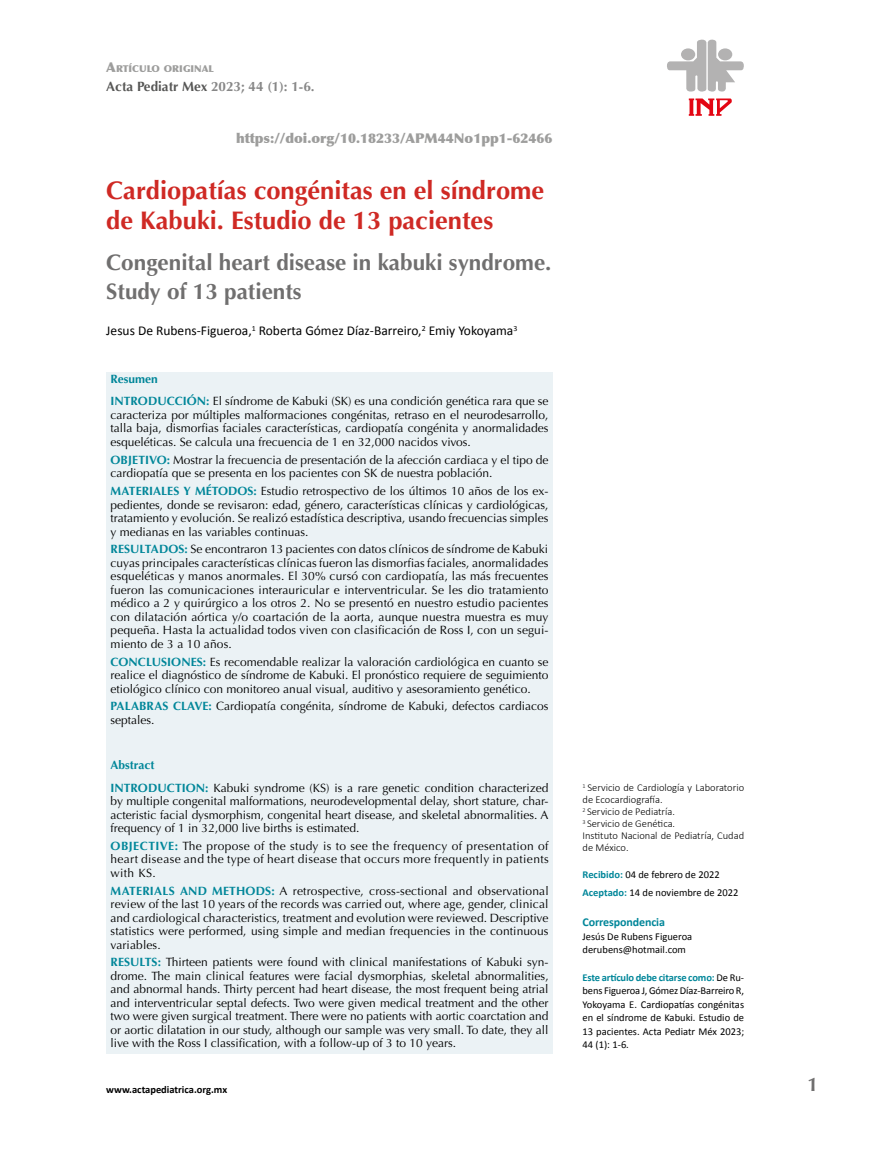
<style>
.page{position:relative;width:893px;height:1149px;background:#fff}
.page>*{position:absolute;margin:0;border:0;box-sizing:border-box;transform-origin:0 0}
.t1{font:700 25.5px/30px "Optima";color:#cf2924}
.t2{font:700 22.5px/28.5px "Optima";color:#706f6f}
.t3{font:700 19.5px "Optima";color:#706f6f}
.t4{font:13.5px "Calibri";color:#000}
.t5{font:900 13.5px "Optima";color:#9d9d9c}
.t6{font:700 13.5px "Optima";color:#878787}
.t7{font:12px/13.5px "Optima";color:#000;text-align:justify}
.t8{font:700 12px "Calibri";letter-spacing:-.01em;color:#008699}
.t9{font:10.5px/13.5px "Calibri";color:#000}
.t10{font:300 10.5px/12px "Calibri";color:#000}
.t11{font:700 10.5px "Calibri";color:#000}
.t12{font:900 9.45px "Optima";color:#9d9d9c}
.s1{font-size:13.5px}
.s2{color:#575756}
.s3{font-weight:700;color:#008699}
</style>
<div class="page">
<svg style="left:689px;top:98px;width:43px;height:18px"></svg>
<svg style="left:667px;top:39px;width:77px;height:53px"></svg>
<div style="left:718px;top:48px;width:14px;height:12px;background:#b3b2b2;border-radius:50%"></div>
<div style="left:106px;top:372px;width:447px;height:681px;background:#ebf2f5"></div>
<p class="t12" style="left:106px;top:62px;width:109px"><span class="s1">A</span>RTÍCULO ORIGINAL</p>
<p class="t6" style="left:106px;top:78px;width:210px"><span class="s2">Acta Pediatr Mex</span> 2023; 44 (1): 1-6.</p>
<p class="t5" style="left:236px;top:130px;width:318px">https://doi.org/10.18233/APM44No1pp1-62466</p>
<h1 class="t1" style="left:106px;top:176px;width:439px">Cardiopatías congénitas en el síndrome de Kabuki. Estudio de 13 pacientes</h1>
<h2 class="t2" style="left:106px;top:249px;width:447px">Congenital heart disease in kabuki syndrome.<br>Study of 13 patients</h2>
<p class="t4" style="left:106px;top:322px;width:413px">Jesus De Rubens-Figueroa,<sup>1</sup> Roberta Gómez Díaz-Barreiro,<sup>2</sup> Emiy Yokoyama<sup>3</sup></p>
<p class="t7" style="left:111px;top:368px;width:439px;line-height:22px"><span class="s3">Resumen<br>INTRODUCCIÓN:</span> El síndrome de Kabuki (SK) es una condición genética rara que se</p>
<p class="t7" style="left:111px;top:408px;width:439px">caracteriza por múltiples malformaciones congénitas, retraso en el neurodesarrollo, talla baja, dismorfias faciales características, cardiopatía congénita y anormalidades esqueléticas. Se calcula una frecuencia de 1 en 32,000 nacidos vivos.</p>
<p class="t7" style="left:111px;top:453px;width:439px"><span class="s3">OBJETIVO:</span> Mostrar la frecuencia de presentación de la afección cardiaca y el tipo de cardiopatía que se presenta en los pacientes con SK de nuestra población.</p>
<p class="t7" style="left:111px;top:484px;width:439px"><span class="s3">MATERIALES Y MÉTODOS:</span> Estudio retrospectivo de los últimos 10 años de los ex&shy;pedientes, donde se revisaron: edad, género, características clínicas y cardiológicas, tratamiento y evolución. Se realizó estadística descriptiva, usando frecuencias simples y medianas en las variables continuas.</p>
<p class="t7" style="left:111px;top:542px;width:439px"><span class="s3">RESULTADOS:</span> Se encontraron 13 pacientes con datos clínicos de síndrome de Kabuki cuyas principales características clínicas fueron las dismorfias faciales, anormalidades esqueléticas y manos anormales. El 30% cursó con cardiopatía, las más frecuentes fueron las comunicaciones interauricular e interventricular. Se les dio tratamiento médico a 2 y quirúrgico a los otros 2. No se presentó en nuestro estudio pacientes con dilatación aórtica y/o coartación de la aorta, aunque nuestra muestra es muy pequeña. Hasta la actualidad todos viven con clasificación de Ross I, con un segui&shy;miento de 3 a 10 años.</p>
<p class="t7" style="left:111px;top:654px;width:439px"><span class="s3">CONCLUSIONES:</span> Es recomendable realizar la valoración cardiológica en cuanto se realice el diagnóstico de síndrome de Kabuki. El pronóstico requiere de seguimiento etiológico clínico con monitoreo anual visual, auditivo y asesoramiento genético.</p>
<p class="t7" style="left:111px;top:699px;width:439px"><span class="s3">PALABRAS CLAVE:</span> Cardiopatía congénita, síndrome de Kabuki, defectos cardiacos septales.</p>
<p class="t7" style="left:111px;top:754px;width:439px;line-height:22px"><span class="s3">Abstract<br>INTRODUCTION:</span> Kabuki syndrome (KS) is a rare genetic condition characterized</p>
<p class="t7" style="left:111px;top:794px;width:439px">by multiple congenital malformations, neurodevelopmental delay, short stature, char&shy;acteristic facial dysmorphism, congenital heart disease, and skeletal abnormalities. A frequency of 1 in 32,000 live births is estimated.</p>
<p class="t7" style="left:111px;top:838px;width:440px"><span class="s3">OBJECTIVE:</span> The propose of the study is to see the frequency of presentation of heart disease and the type of heart disease that occurs more frequently in patients with KS.</p>
<p class="t7" style="left:111px;top:883px;width:440px"><span class="s3">MATERIALS AND METHODS:</span> A retrospective, cross-sectional and observational review of the last 10 years of the records was carried out, where age, gender, clinical and cardiological characteristics, treatment and evolution were reviewed. Descriptive statistics were performed, using simple and median frequencies in the continuous variables.</p>
<p class="t7" style="left:111px;top:955px;width:440px"><span class="s3">RESULTS:</span> Thirteen patients were found with clinical manifestations of Kabuki syn&shy;drome. The main clinical features were facial dysmorphias, skeletal abnormalities, and abnormal hands. Thirty percent had heart disease, the most frequent being atrial and interventricular septal defects. Two were given medical treatment and the other two were given surgical treatment. There were no patients with aortic coarctation and or aortic dilatation in our study, although our sample was very small. To date, they all live with the Ross I classification, with a follow-up of 3 to 10 years.</p>
<p class="t10" style="left:583px;top:781px;width:163px"><sup>1</sup> Servicio de Cardiología y Laboratorio de Ecocardiografía.<br><sup>2</sup> Servicio de Pediatría.<br><sup>3</sup> Servicio de Genética.<br>Instituto Nacional de Pediatría, Cudad de México.</p>
<p class="t9" style="left:583px;top:865px;width:157px;line-height:18px"><span class="s3">Recibido:</span> 04 de febrero de 2022<br><span class="s3">Aceptado:</span> 14 de noviembre de 2022</p>
<p class="t8" style="left:583px;top:914px;width:84px">Correspondencia</p>
<p class="t9" style="left:583px;top:928px;width:111px">Jesús De Rubens Figueroa derubens@hotmail.com</p>
<p class="t9" style="left:583px;top:969px;width:163px;text-align:justify"><span class="s3">Este artículo debe citarse como:</span> De Ru&shy;bens Figueroa J, Gómez Díaz-Barreiro R, Yokoyama E. Cardiopatías congénitas en el síndrome de Kabuki. Estudio de 13 pacientes. Acta Pediatr Méx 2023; 44 (1): 1-6.</p>
<p class="t11" style="left:106px;top:1082px;width:122px">www.actapediatrica.org.mx</p>
<h3 class="t3" style="left:807px;top:1072px;width:12px">1</h3>
</div>
